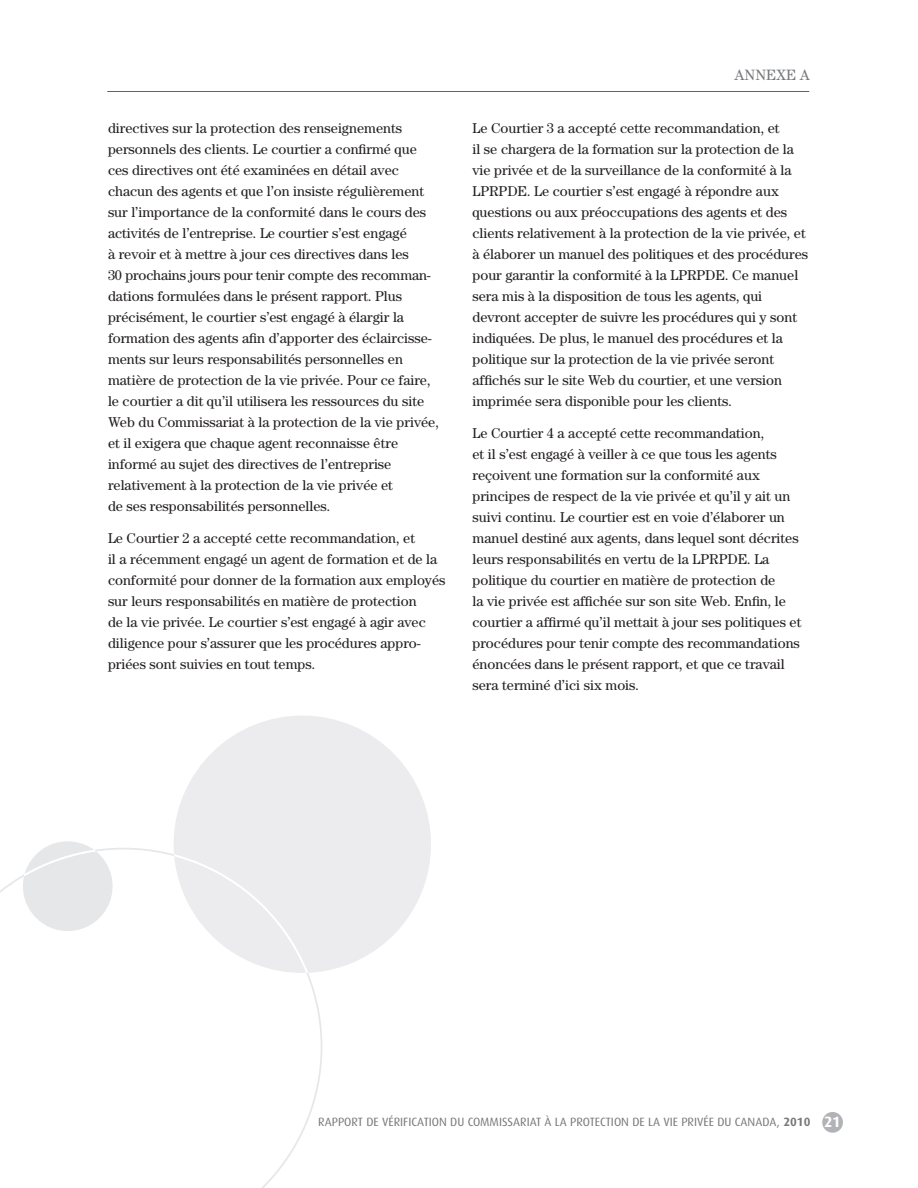
<style>
.page{position:relative;width:918px;height:1188px;background:#fff}
.page>*{position:absolute;margin:0;border:0;box-sizing:border-box;transform-origin:0 0}
.t1{font:15px "Century";color:#76787b}
.t2{font:14.25px/21px "Century";color:#231f20}
.t3{font:12px "Dax";color:#76787b}
.t4{font:700 12px "Dax";color:#76787b}
.s1{font-weight:400}
.s2{font-size:15px;color:#fff}
</style>
<div class="page">
<hr style="left:107px;top:91px;width:702px;height:1px;background:#636366">
<div style="left:822px;top:1112px;width:21px;height:21px;background:#b2b3b7;border-radius:50%"></div>
<svg style="left:174px;top:716px;width:257px;height:254px;fill:#ececee"></svg>
<svg style="left:0;top:846px;width:328px;height:342px"></svg>
<svg style="left:174px;top:854px;width:134px;height:119px"></svg>
<svg style="left:19px;top:841px;width:98px;height:96px"></svg>
<p class="t2" style="left:108px;top:117px;width:332px">directives sur la protection des renseignements personnels des clients. Le courtier a confirmé que ces directives ont été examinées en détail avec chacun des agents et que l’on insiste régulièrement sur l’importance de la conformité dans le cours des activités de l’entreprise. Le courtier s’est engagé<br>à revoir et à mettre à jour ces directives dans les<br>30 prochains jours pour tenir compte des recomman&shy;dations formulées dans le présent rapport. Plus précisément, le courtier s’est engagé à élargir la formation des agents afin d’apporter des éclaircisse&shy;ments sur leurs responsabilités personnelles en matière de protection de la vie privée. Pour ce faire, le courtier a dit qu’il utilisera les ressources du site Web du Commissariat à la protection de la vie privée, et il exigera que chaque agent reconnaisse être informé au sujet des directives de l’entreprise relativement à la protection de la vie privée et<br>de ses responsabilités personnelles.</p>
<p class="t2" style="left:108px;top:527px;width:339px">Le Courtier 2 a accepté cette recommandation, et<br>il a récemment engagé un agent de formation et de la conformité pour donner de la formation aux employés sur leurs responsabilités en matière de protection<br>de la vie privée. Le courtier s’est engagé à agir avec diligence pour s’assurer que les procédures appro&shy;priées sont suivies en tout temps.</p>
<p class="t1" style="left:735px;top:67px;width:77px">Annexe A</p>
<p class="t2" style="left:473px;top:117px;width:337px">Le Courtier 3 a accepté cette recommandation, et<br>il se chargera de la formation sur la protection de la vie privée et de la surveillance de la conformité à la LPRPDE. Le courtier s’est engagé à répondre aux questions ou aux préoccupations des agents et des clients relativement à la protection de la vie privée, et à élaborer un manuel des politiques et des procédures pour garantir la conformité à la LPRPDE. Ce manuel sera mis à la disposition de tous les agents, qui devront accepter de suivre les procédures qui y sont indiquées. De plus, le manuel des procédures et la politique sur la protection de la vie privée seront affichés sur le site Web du courtier, et une version imprimée sera disponible pour les clients.</p>
<p class="t2" style="left:473px;top:422px;width:330px">Le Courtier 4 a accepté cette recommandation,<br>et il s’est engagé à veiller à ce que tous les agents reçoivent une formation sur la conformité aux principes de respect de la vie privée et qu’il y ait un suivi continu. Le courtier est en voie d’élaborer un manuel destiné aux agents, dans lequel sont décrites leurs responsabilités en vertu de la LPRPDE. La politique du courtier en matière de protection de<br>la vie privée est affichée sur son site Web. Enfin, le courtier a affirmé qu’il mettait à jour ses politiques et procédures pour tenir compte des recommandations énoncées dans le présent rapport, et que ce travail sera terminé d’ici six mois.</p>
<p class="t3" style="left:318px;top:1115px;width:14px">RAPPORT</p>
<p class="t3" style="left:366px;top:1115px;width:49px">DE VÉRI FICATION</p>
<p class="t3" style="left:450px;top:1115px;width:30px">DU COMMISSARIAT</p>
<p class="t3" style="left:545px;top:1115px;width:33px">À LA PROTECTION</p>
<p class="t3" style="left:632px;top:1115px;width:117px">DE LA VIE PRIVÉE DU CANADA</p>
<p class="t4" style="left:777px;top:1115px;width:65px"><span class="s1">,</span> 2010 <span class="s2">21</span></p>
</div>
